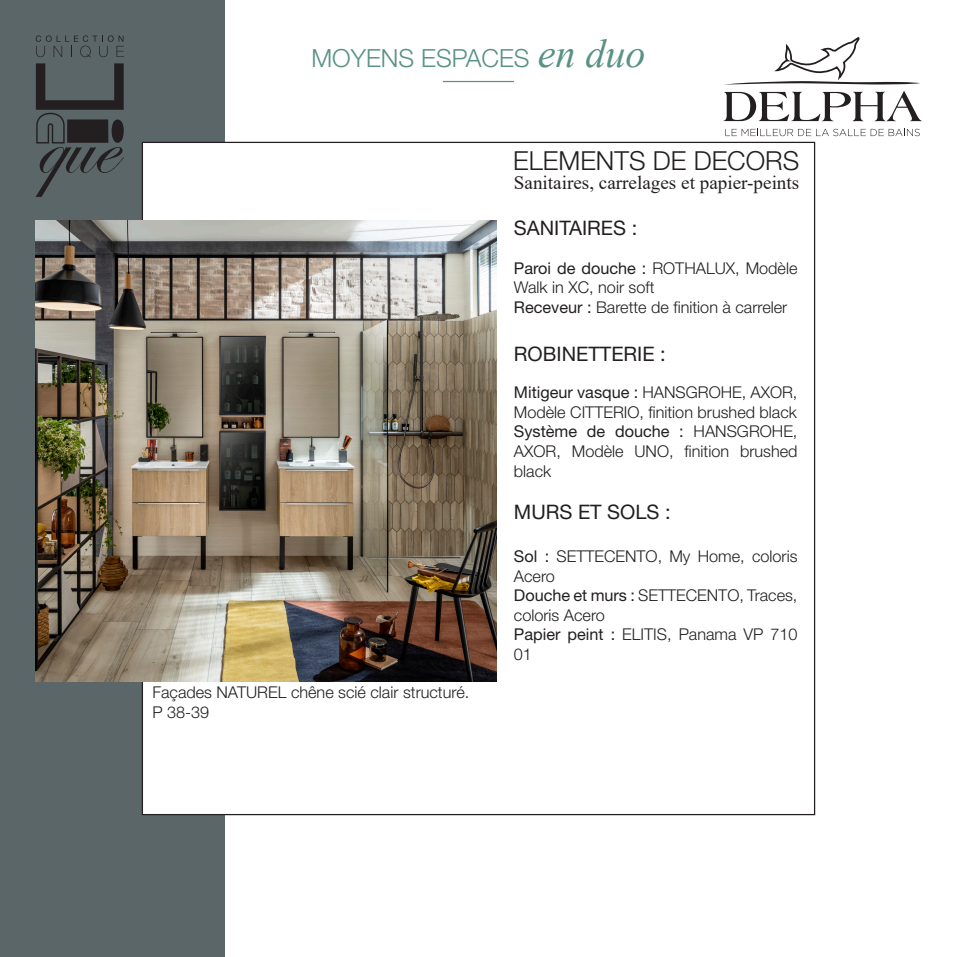
<style>
.page{position:relative;width:957px;height:957px;background:#fff}
.page>*{position:absolute;margin:0;border:0;box-sizing:border-box;transform-origin:0 0}
.t1{font:300 26.25px "Helvetica Neue LT Std";color:#231f20}
.t2{font:300 25px "Helvetica Neue LT Std";color:#589284}
.t3{font:20px "Helvetica Neue LT Std";color:#231f20}
.t4{font:19.12px "Times New Roman";color:#231f20}
.Paragraphe{font:300 16.25px/19.5px "Helvetica Neue LT Std";color:#231f20}
.s1{font-family:"Times New Roman";font-weight:400;font-style:italic;font-size:40px}
.s2{font-weight:400}
</style>
<div class="page">
<div style="left:0;top:0;width:224px;height:957px;background:#5b6669"></div>
<svg style="left:35px;top:63px;width:89px;height:134px"></svg>
<svg style="left:36px;top:35px;width:88px;height:22px"></svg>
<div style="left:142px;top:142px;width:672px;height:672px;background:#fff"></div>
<hr style="left:443px;top:81px;width:71px;height:1px;background:#589284">
<svg style="left:724px;top:38px;width:196px;height:47px"></svg>
<svg style="left:723px;top:91px;width:198px;height:30px"></svg>
<svg style="left:725px;top:129px;width:195px;height:7px"></svg>
<img style="left:35px;top:221px;width:461px;height:460px">
<h2 class="t2" style="left:311px;top:43px;width:335px">MOYENS ESPACES <span class="s1">en duo</span></h2>
<p class="Paragraphe" style="left:152px;top:682px;width:318px">Façades NATUREL chêne scié clair structuré.</p>
<p class="Paragraphe" style="left:152px;top:702px;width:58px">P 38-39</p>
<h1 class="t1" style="left:513px;top:145px;width:287px">ELEMENTS DE DECORS</h1>
<p class="t4" style="left:514px;top:169px;width:287px">Sanitaires, carrelages et papier-peints</p>
<p class="t3" style="left:514px;top:216px;width:125px">SANITAIRES :</p>
<p class="Paragraphe" style="left:514px;top:258px;width:285px"><span class="s2">Paroi de douche :</span> ROTHALUX, Modèle<br>Walk in XC, noir soft</p>
<p class="Paragraphe" style="left:514px;top:297px;width:275px"><span class="s2">Receveur :</span> Barette de finition à carreler</p>
<p class="t3" style="left:514px;top:342px;width:153px">ROBINETTERIE :</p>
<p class="Paragraphe" style="left:514px;top:382px;width:285px"><span class="s2">Mitigeur vasque :</span> HANSGROHE, AXOR,<br>Modèle CITTERIO, finition brushed black</p>
<p class="Paragraphe" style="left:514px;top:421px;width:285px;text-align:justify"><span class="s2">Système de douche :</span> HANSGROHE, AXOR, Modèle UNO, finition brushed black</p>
<p class="t3" style="left:514px;top:499px;width:158px">MURS ET SOLS :</p>
<p class="Paragraphe" style="left:514px;top:546px;width:285px"><span class="s2">Sol :</span> SETTECENTO, My Home, coloris<br>Acero</p>
<p class="Paragraphe" style="left:514px;top:585px;width:285px"><span class="s2">Douche et murs :</span> SETTECENTO, Traces, coloris Acero</p>
<p class="Paragraphe" style="left:514px;top:624px;width:285px"><span class="s2">Papier peint :</span> ELITIS, Panama VP 710<br>01</p>
</div>
